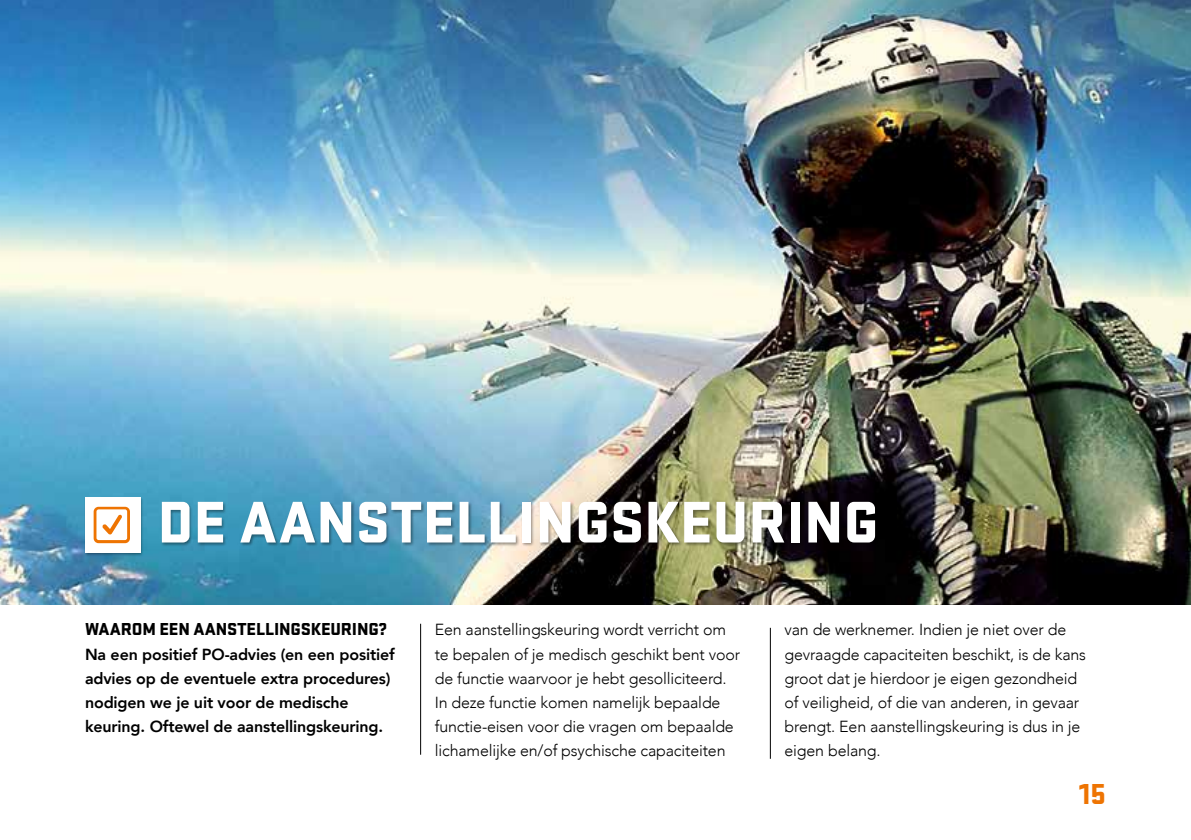
<style>
.page{position:relative;width:1191px;height:840px;background:#fff}
.page>*{position:absolute;margin:0;border:0;box-sizing:border-box;transform-origin:0 0}
.t1{font:900 61px "Stratum 1";color:#fff}
.t2{font:900 30px "Stratum 1";color:#ee7402}
.t3{font:900 18px "Stratum 1";letter-spacing:-.01em;color:#000}
.t4{font:300 16px/24px "Avenir";letter-spacing:-.01em;color:#000}
.t5{font:800 16px/24px "Avenir";letter-spacing:-.01em;color:#000}
</style>
<div class="page">
<hr style="left:420px;top:623px;width:1px;height:131px;background:#000">
<hr style="left:770px;top:627px;width:1px;height:131px;background:#000">
<img style="left:0;top:0;width:1191px;height:604px">
<div style="left:84px;top:497px;width:795px;height:59px;background:#000;opacity:.4"></div>
<div style="left:85px;top:497px;width:55px;height:55px;background:#fff"></div>
<svg style="left:94px;top:506px;width:36px;height:37px"></svg>
<h1 class="t1" style="left:158px;top:477px;width:722px">DE AANSTELLINGSKEURING</h1>
<p class="t3" style="left:85px;top:616px;width:304px">WAAROM EEN AANSTELLINGSKEURING?</p>
<p class="t5" style="left:85px;top:641px;width:311px">Na een positief PO-advies (en een positief advies op de eventuele extra procedures) nodigen we je uit voor de medische keuring. Oftewel de aanstellingskeuring.</p>
<p class="t4" style="left:435px;top:617px;width:307px">Een aanstellingskeuring wordt verricht om te bepalen of je medisch geschikt bent voor de functie waarvoor je hebt gesolliciteerd.<br>In deze functie komen namelijk bepaalde functie-eisen voor die vragen om bepaalde lichamelijke en/of psychische capaciteiten</p>
<p class="t4" style="left:784px;top:617px;width:303px">van de werknemer. Indien je niet over de gevraagde capaciteiten beschikt, is de kans groot dat je hierdoor je eigen gezondheid of veiligheid, of die van anderen, in gevaar brengt. Een aanstellingskeuring is dus in je eigen belang.</p>
<h2 class="t2" style="left:1079px;top:771px;width:28px">15</h2>
</div>
